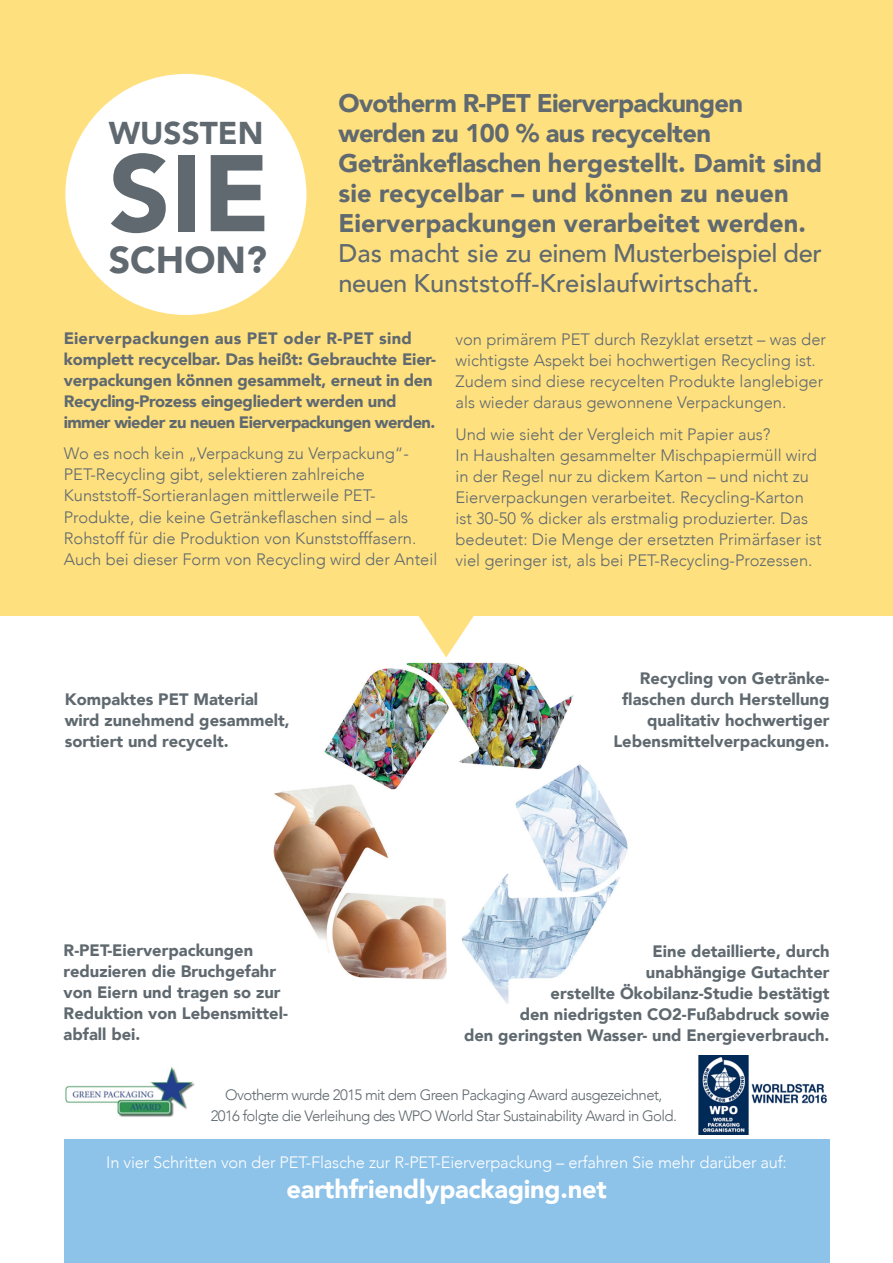
<style>
.page{position:relative;width:893px;height:1263px;background:#fff}
.page>*{position:absolute;margin:0;border:0;box-sizing:border-box;transform-origin:0 0}
.t1{font:900 107.55px "Avenir";color:#5f696f}
.t2{font:900 37.5px "Avenir";color:#5f696f}
.t3{font:900 31.5px "Avenir";color:#5f696f}
.t4{font:900 25.5px/30px "Avenir";color:#5f696f}
.t5{font:500 25.5px/30px "Avenir";color:#5f696f}
.t6{font:900 25.5px "Avenir";letter-spacing:-.01em;color:#fff}
.t7{font:300 16.5px/21px "Avenir";color:#5f696f}
.t8{font:900 16.5px/21px "Avenir";color:#5f696f}
.t9{font:300 16.5px "Avenir";letter-spacing:-.01em;color:#fff}
.t10{font:300 15px/21px "Avenir";letter-spacing:-.04em;color:#5f696f;text-align:center}
</style>
<div class="page">
<div style="left:64px;top:1140px;width:765px;height:123px;background:#8dc2e9"></div>
<svg style="left:388px;top:615px;width:116px;height:40px"></svg>
<div style="left:0;top:0;width:893px;height:615px;background:#ffe07f"></div>
<img style="left:273px;top:655px;width:355px;height:349px">
<div style="left:65px;top:74px;width:241px;height:241px;background:#fff;border-radius:50%"></div>
<img style="left:698px;top:1055px;width:130px;height:79px">
<img style="left:65px;top:1067px;width:130px;height:50px">
<h3 class="t3" style="left:109px;top:106px;width:156px">WUSSTEN</h3>
<h1 class="t1" style="left:109px;top:102px;width:163px">SIE</h1>
<h2 class="t2" style="left:109px;top:228px;width:160px">SCHON?</h2>
<h3 class="t4" style="left:339px;top:87px;width:485px">Ovotherm R-PET Eierverpackungen werden zu 100 % aus recycelten Getränkeflaschen hergestellt. Damit sind sie recycelbar – und können zu neuen Eierverpackungen verarbeitet werden.</h3>
<h3 class="t5" style="left:339px;top:236px;width:485px">Das macht sie zu einem Musterbeispiel der neuen Kunststoff-Kreislaufwirtschaft.</h3>
<p class="t8" style="left:64px;top:327px;width:374px">Eierverpackungen aus PET oder R-PET sind komplett recycelbar. Das heißt: Gebrauchte Eier&shy;verpackungen können gesammelt, erneut in den Recycling-Prozess eingegliedert werden und immer wieder zu neuen Eierverpackungen werden.</p>
<p class="t7" style="left:64px;top:443px;width:375px">Wo es noch kein „Verpackung zu Verpackung“- PET-Recycling gibt, selektieren zahlreiche Kunststoff-Sortieranlagen mittlerweile PET-Produkte, die keine Getränkeflaschen sind – als Rohstoff für die Produktion von Kunststofffasern.<br>Auch bei dieser Form von Recycling wird der Anteil</p>
<p class="t7" style="left:455px;top:329px;width:372px">von primärem PET durch Rezyklat ersetzt – was der wichtigste Aspekt bei hochwertigen Recycling ist.<br>Zudem sind diese recycelten Produkte langlebiger als wieder daraus gewonnene Verpackungen.</p>
<p class="t7" style="left:455px;top:423px;width:368px">Und wie sieht der Vergleich mit Papier aus?<br>In Haushalten gesammelter Mischpapiermüll wird in der Regel nur zu dickem Karton – und nicht zu Eierverpackungen verarbeitet. Recycling-Karton ist 30-50 % dicker als erstmalig produzierter. Das bedeutet: Die Menge der ersetzten Primärfaser ist viel geringer ist, als bei PET-Recycling-Prozessen.</p>
<p class="t8" style="left:65px;top:688px;width:226px">Kompaktes PET Material wird zunehmend gesammelt, sortiert und recycelt.</p>
<p class="t8" style="left:613px;top:668px;width:218px;text-align:right">Recycling von Getränke&shy;flaschen durch Herstellung qualitativ hochwertiger<br>Lebensmittelverpackungen.</p>
<p class="t8" style="left:64px;top:940px;width:226px">R-PET-Eierverpackungen reduzieren die Bruchgefahr von Eiern und tragen so zur<br>Reduktion von Lebensmittel&shy;abfall bei.</p>
<p class="t8" style="left:464px;top:940px;width:367px;text-align:right">Eine detaillierte, durch<br>unabhängige Gutachter<br>erstellte Ökobilanz-Studie bestätigt<br>den niedrigsten CO2-Fußabdruck sowie<br>den geringsten Wasser- und Energieverbrauch.</p>
<p class="t10" style="left:211px;top:1084px;width:468px">Ovotherm wurde 2015 mit dem Green Packaging Award ausgezeichnet,<br>2016 folgte die Verleihung des WPO World Star Sustainability Award in Gold.</p>
<p class="t9" style="left:106px;top:1153px;width:682px">In vier Schritten von der PET-Flasche zur R-PET-Eierverpackung – erfahren Sie mehr darüber auf:</p>
<h3 class="t6" style="left:286px;top:1167px;width:322px">earthfriendlypackaging.net</h3>
</div>
